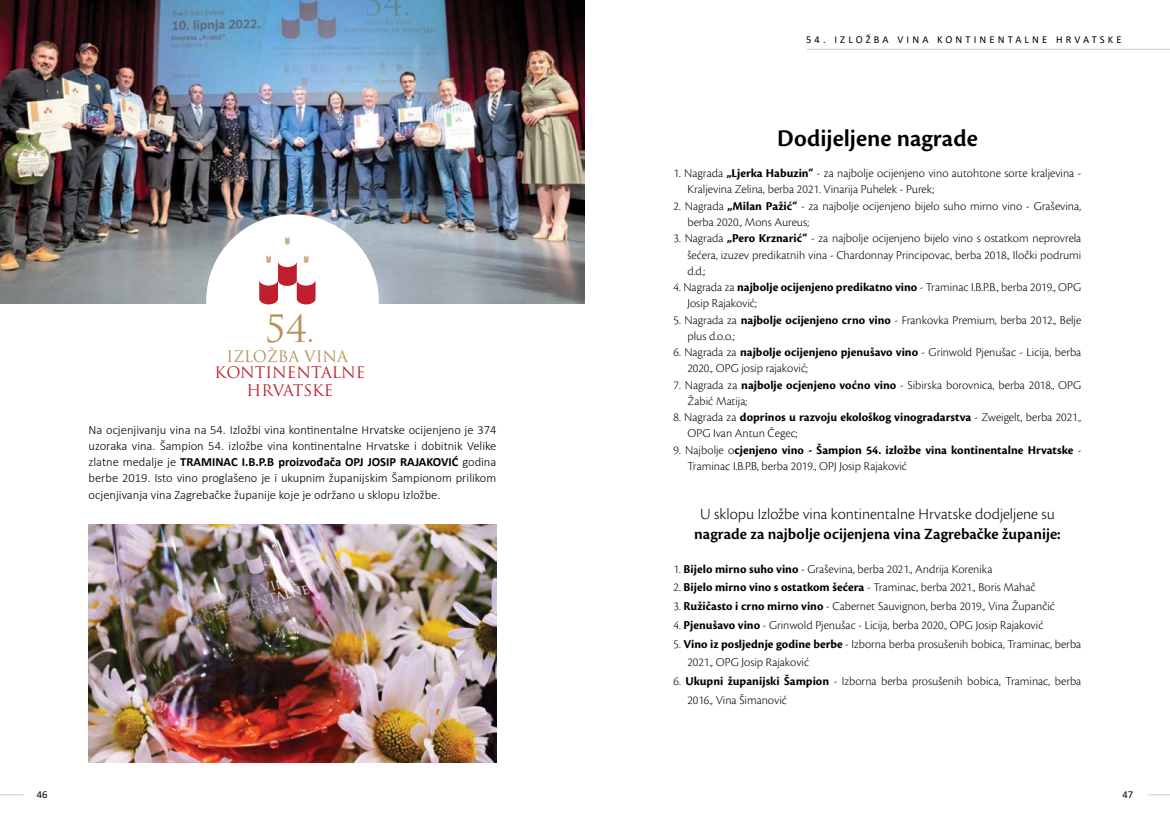
<style>
.page{position:relative;width:1170px;height:833px;background:#fff}
.page>*{position:absolute;margin:0;border:0;box-sizing:border-box;transform-origin:0 0}
.t1{font:36.75px "Trajan Pro";color:#b79257}
.t2{font:600 25px "Cronos Pro";color:#000}
.t3{font:300 16.25px "Cronos Pro";color:#000}
.t4{font:600 16.25px "Cronos Pro";color:#000}
.t5{font:15.5px/17.2px "Trajan Pro";color:#be1e2d;text-align:center}
.t6{font:15.5px "Trajan Pro";color:#b79257}
.t7{font:300 12.5px/16.2px "Cronos Pro";color:#000}
.t8{font:300 12.5px/16.2px "Calibri";color:#000;text-align:justify}
.t9{font:10.5px "Calibri";letter-spacing:.3em;color:#000}
.s1{font-size:27.12px}
.s2{font-weight:700}
</style>
<div class="page">
<svg style="left:1148px;top:794px;width:21px;height:1px"></svg>
<svg style="left:0;top:794px;width:24px;height:1px"></svg>
<hr style="left:807px;top:49px;width:362px;height:1px;background:#d1d3d4">
<img style="left:89px;top:525px;width:407px;height:237px">
<img style="left:0;top:0;width:585px;height:303px">
<div style="left:206px;top:214px;width:173px;height:173px;background:#fff;border-radius:50%"></div>
<svg style="left:259px;top:255px;width:56px;height:49px"></svg>
<svg style="left:285px;top:237px;width:5px;height:8px"></svg>
<h1 class="t1" style="left:265px;top:306px;width:50px">54<span class="s1">.</span></h1>
<p class="t6" style="left:226px;top:346px;width:123px">IZLOŽBA VINA</p>
<p class="t5" style="left:215px;top:364px;width:152px">KONTINENTALNE<br>HRVATSKE</p>
<p class="t8" style="left:89px;top:421px;width:409px">Na ocjenjivanju vina na 54. Izložbi vina kontinentalne Hrvatske ocijenjeno je 374 uzoraka vina. Šampion 54. izložbe vina kontinentalne Hrvatske i dobitnik Velike zlatne medalje je <span class="s2">TRAMINAC I.B.P.B proizvođača OPJ JOSIP RAJAKOVIĆ</span> godina berbe 2019. Isto vino proglašeno je i ukupnim županijskim Šampionom prilikom ocjenjivanja vina Zagrebačke županije koje je održano u sklopu Izložbe.</p>
<p class="t9" style="left:806px;top:32px;width:317px">54. IZLOŽBA VINA KONTINENTALNE HRVATSKE</p>
<h2 class="t2" style="left:777px;top:124px;width:202px">Dodijeljene nagrade</h2>
<p class="t7" style="left:687px;top:165px;width:395px;text-indent:-14px">1. Nagrada <span class="s2">„Ljerka Habuzin“</span> - za najbolje ocijenjeno vino autohtone sorte kraljevina -<br>Kraljevina Zelina, berba 2021. Vinarija Puhelek - Purek;</p>
<p class="t7" style="left:687px;top:198px;width:395px;text-indent:-14px">2. Nagrada <span class="s2">„Milan Pažić“</span> - za najbolje ocijenjeno bijelo suho mirno vino - Graševina, berba 2020., Mons Aureus;</p>
<p class="t7" style="left:687px;top:230px;width:395px;text-align:justify;text-indent:-14px">3. Nagrada <span class="s2">„Pero Krznarić“</span> - za najbolje ocijenjeno bijelo vino s ostatkom neprovrela šećera, izuzev predikatnih vina - Chardonnay Principovac, berba 2018., Iločki podrumi d.d.;</p>
<p class="t7" style="left:687px;top:279px;width:395px;text-indent:-14px">4. Nagrada za <span class="s2">najbolje ocijenjeno predikatno vino</span> - Traminac I.B.P.B., berba 2019., OPG<br>Josip Rajaković;</p>
<p class="t7" style="left:687px;top:311px;width:395px;text-indent:-14px">5. Nagrada za <span class="s2">najbolje ocijenjeno crno vino</span> - Frankovka Premium, berba 2012., Belje plus d.o.o.;</p>
<p class="t7" style="left:687px;top:344px;width:395px;text-indent:-14px">6. Nagrada za <span class="s2">najbolje ocijenjeno pjenušavo vino</span> - Grinwold Pjenušac - Licija, berba<br>2020., OPG josip rajaković;</p>
<p class="t7" style="left:687px;top:376px;width:395px;text-indent:-14px">7. Nagrada za <span class="s2">najbolje ocjenjeno voćno vino</span> - Sibirska borovnica, berba 2018., OPG<br>Žabić Matija;</p>
<p class="t7" style="left:687px;top:409px;width:395px;text-indent:-14px">8. Nagrada za <span class="s2">doprinos u razvoju ekološkog vinogradarstva</span> - Zweigelt, berba 2021.,<br>OPG Ivan Antun Čegec;</p>
<p class="t7" style="left:687px;top:441px;width:395px;text-indent:-14px">9. Najbolje o<span class="s2">cjenjeno vino - Šampion 54. izložbe vina kontinentalne Hrvatske</span> -<br>Traminac I.B.P.B, berba 2019., OPJ Josip Rajaković</p>
<h3 class="t3" style="left:700px;top:505px;width:356px">U sklopu Izložbe vina kontinentalne Hrvatske dodjeljene su</h3>
<h3 class="t4" style="left:694px;top:524px;width:368px">nagrade za najbolje ocijenjena vina Zagrebačke županije:</h3>
<p class="t7" style="left:673px;top:560px;width:320px">1. <span class="s2">Bijelo mirno suho vino</span> - Graševina, berba 2021., Andrija Korenika</p>
<p class="t7" style="left:673px;top:579px;width:363px">2. <span class="s2">Bijelo mirno vino s ostatkom šećera</span> - Traminac, berba 2021., Boris Mahač</p>
<p class="t7" style="left:673px;top:598px;width:383px">3. <span class="s2">Ružičasto i crno mirno vino</span> - Cabernet Sauvignon, berba 2019., Vina Župančić</p>
<p class="t7" style="left:673px;top:617px;width:371px">4. <span class="s2">Pjenušavo vino</span> - Grinwold Pjenušac - Licija, berba 2020., OPG Josip Rajaković</p>
<p class="t7" style="left:687px;top:634px;width:395px;line-height:18.8px;text-indent:-14px">5. <span class="s2">Vino iz posljednje godine berbe</span> - Izborna berba prosušenih bobica, Traminac, berba<br>2021., OPG Josip Rajaković</p>
<p class="t7" style="left:687px;top:672px;width:395px;line-height:18.8px;text-indent:-14px">6. <span class="s2">Ukupni županijski Šampion</span> - Izborna berba prosušenih bobica, Traminac, berba<br>2016., Vina Šimanović</p>
<p class="t9" style="left:37px;top:787px;width:12px">46</p>
<p class="t9" style="left:1122px;top:787px;width:12px">47</p>
</div>
